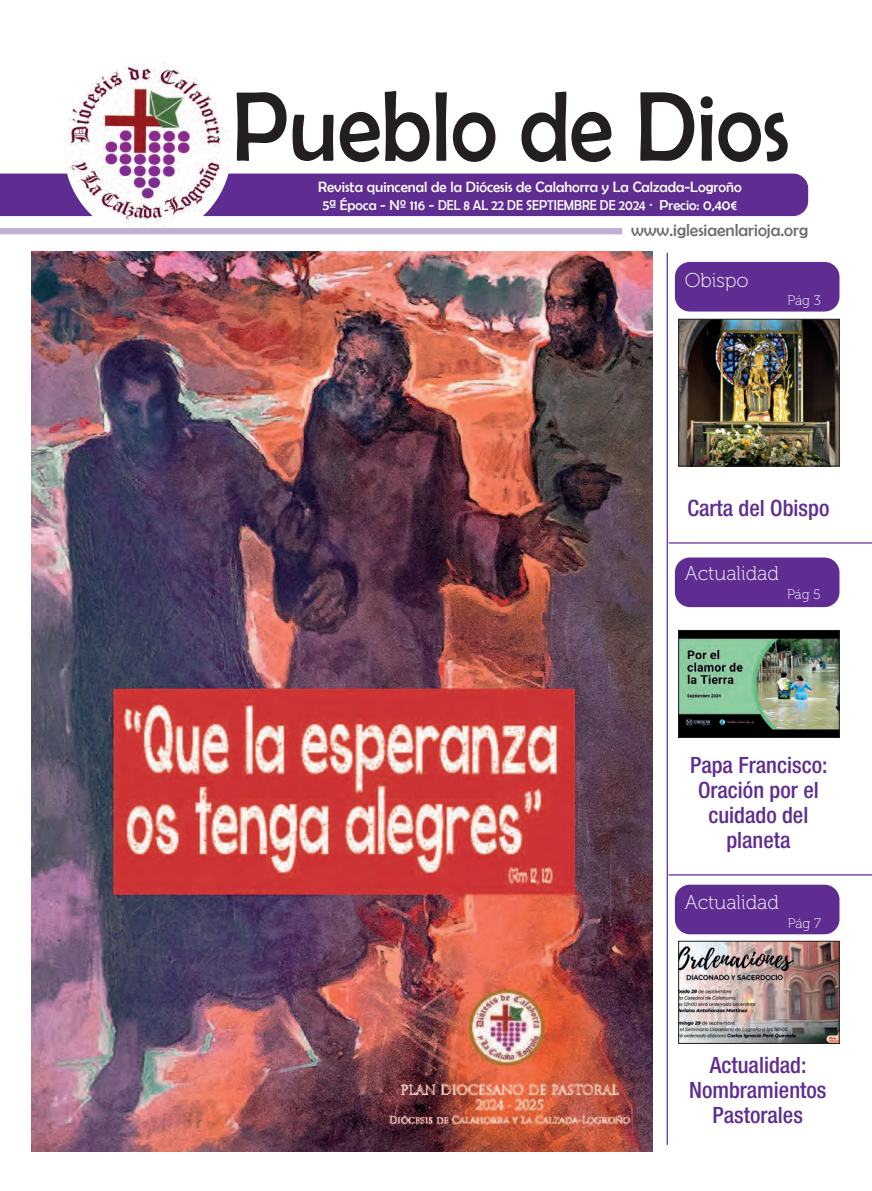
<style>
.page{position:relative;width:872px;height:1191px;background:#fff}
.page>*{position:absolute;margin:0;border:0;box-sizing:border-box;transform-origin:0 0}
.t1{font:100px "Berlin Sans FB";color:#231f20;scale:.9 1}
.t2{font:500 condensed 22.5px/25px "Helvetica Neue LT Std";color:#5f2d91;text-align:center}
.t3{font:20px "Museo 100";color:#fff}
.t4{font:17.5px "Berlin Sans FB";color:#6c6d70}
.t5{font:15px "Berlin Sans FB";color:#fff}
.t6{font:14.38px "Berlin Sans FB";color:#fff}
.t7{font:13.75px "Museo 100";letter-spacing:-.01em;color:#fff}
</style>
<div class="page">
<div style="left:0;top:173px;width:808px;height:43px;background:#5f2d91"></div>
<img style="left:64px;top:62px;width:168px;height:161px">
<div style="left:0;top:228px;width:622px;height:6px;background:#bfafd4"></div>
<div style="left:675px;top:262px;width:164px;height:49px;background:#5f2d91;border-radius:15px"></div>
<div style="left:675px;top:557px;width:164px;height:50px;background:#5f2d91;border-radius:15px"></div>
<div style="left:675px;top:884px;width:164px;height:50px;background:#5f2d91;border-radius:15px"></div>
<img style="left:680px;top:321px;width:157px;height:143px">
<div style="left:678px;top:319px;width:161px;height:147px;border:1px solid #231f20"></div>
<img style="left:680px;top:632px;width:157px;height:104px">
<div style="left:678px;top:630px;width:161px;height:108px;border:1px solid #231f20"></div>
<img style="left:680px;top:943px;width:157px;height:98px">
<div style="left:678px;top:941px;width:161px;height:102px;border:1px solid #231f20"></div>
<hr style="left:668px;top:542px;width:204px;height:1px;background:#5f2d91">
<hr style="left:668px;top:874px;width:204px;height:1px;background:#5f2d91">
<img style="left:32px;top:252px;width:620px;height:899px">
<hr style="left:666px;top:253px;width:2px;height:891px;background:#5f2d91">
<h1 class="t1" style="left:232px;top:71px;width:621px">Pueblo de Dios</h1>
<p class="t5" style="left:318px;top:179px;width:425px">Revista quincenal de la Diócesis de Calahorra y La Calzada-Logroño</p>
<p class="t6" style="left:323px;top:197px;width:416px">5ª Época - Nº 116 - DEL 8 AL 22 DE SEPTIEMBRE DE 2024 · Precio: 0,40€</p>
<p class="t4" style="left:631px;top:220px;width:178px">www.iglesiaenlarioja.org</p>
<p class="t3" style="left:684px;top:269px;width:65px">Obispo</p>
<p class="t7" style="left:787px;top:293px;width:35px">Pág 3</p>
<p class="t2" style="left:687px;top:495px;width:144px">Carta del Obispo</p>
<p class="t3" style="left:684px;top:563px;width:96px">Actualidad</p>
<p class="t7" style="left:787px;top:587px;width:35px">Pág 5</p>
<p class="t2" style="left:690px;top:751px;width:139px">Papa Francisco:<br>Oración por el cuidado del planeta</p>
<p class="t3" style="left:684px;top:891px;width:96px">Actualidad</p>
<p class="t7" style="left:788px;top:916px;width:35px">Pág 7</p>
<p class="t2" style="left:689px;top:1052px;width:139px">Actualidad:<br>Nombramientos<br>Pastorales</p>
</div>
